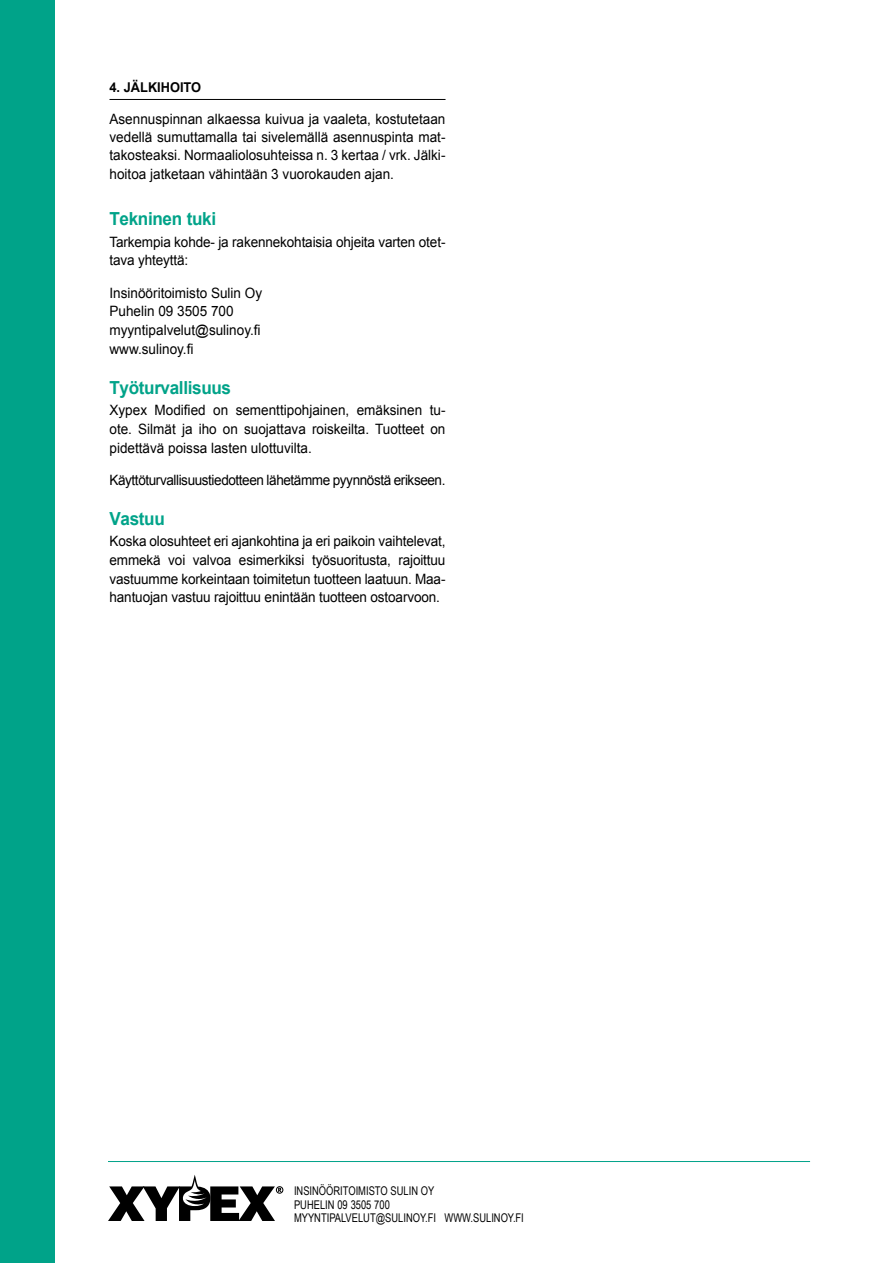
<style>
.page{position:relative;width:893px;height:1263px;background:#fff}
.page>*{position:absolute;margin:0;border:0;box-sizing:border-box;transform-origin:0 0}
.t1{font:700 18px "Arial";letter-spacing:-.02em;color:#00a389;scale:.95 1}
.t2{font:14.25px/18.8px "Arial";letter-spacing:-.01em;color:#000;text-align:justify;scale:.95 1}
.t3{font:14.25px "Arial";letter-spacing:-.03em;color:#000;scale:.95 1}
.t4{font:700 13.5px "Arial";color:#000;scale:.95 1}
.t5{font:12px/13.5px "Arial Narrow";color:#000;scale:.95 1}
</style>
<div class="page">
<hr style="left:108px;top:1161px;width:702px;height:1px;background:#00a389">
<svg style="left:108px;top:1175px;width:175px;height:46px"></svg>
<div style="left:0;top:0;width:54px;height:1263px;background:#00a389"></div>
<hr style="left:110px;top:99px;width:336px;height:1px;background:#000">
<p class="t4" style="left:110px;top:79px;width:98px">4. JÄLKIHOITO</p>
<p class="t2" style="left:110px;top:110px;width:355px;line-height:18.3px">Asennuspinnan alkaessa kuivua ja vaaleta, kostutetaan vedellä sumuttamalla tai sivelemällä asennuspinta mat&shy;takosteaksi. Normaaliolosuhteissa n. 3 kertaa / vrk. Jälki&shy;hoitoa jatketaan vähintään 3 vuorokauden ajan.</p>
<p class="t1" style="left:110px;top:207px;width:114px">Tekninen tuki</p>
<p class="t2" style="left:110px;top:232px;width:355px">Tarkempia kohde- ja rakennekohtaisia ohjeita varten otet&shy;tava yhteyttä:</p>
<p class="t2" style="left:110px;top:283px;width:162px;text-align:left">Insinööritoimisto Sulin Oy<br>Puhelin 09 3505 700 myyntipalvelut@sulinoy.fi www.sulinoy.fi</p>
<p class="t1" style="left:110px;top:375px;width:129px">Työturvallisuus</p>
<p class="t2" style="left:110px;top:401px;width:355px">Xypex Modified on sementtipohjainen, emäksinen tu&shy;ote. Silmät ja iho on suojattava roiskeilta. Tuotteet on pidettävä poissa lasten ulottuvilta.</p>
<p class="t3" style="left:110px;top:470px;width:355px">Käyttöturvallisuustiedotteen lähetämme pyynnöstä erikseen.</p>
<p class="t1" style="left:110px;top:506px;width:60px">Vastuu</p>
<p class="t2" style="left:110px;top:532px;width:355px">Koska olosuhteet eri ajankohtina ja eri paikoin vaihtelevat, emmekä voi valvoa esimerkiksi työsuoritusta, rajoittuu vastuumme korkeintaan toimitetun tuotteen laatuun. Maa&shy;hantuojan vastuu rajoittuu enintään tuotteen ostoarvoon.</p>
<p class="t5" style="left:294px;top:1184px;width:243px">INSINÖÖRITOIMISTO SULIN OY<br>PUHELIN 09 3505 700<br>MYYNTIPALVELUT@SULINOY.FI WWW.SULINOY.FI</p>
</div>
